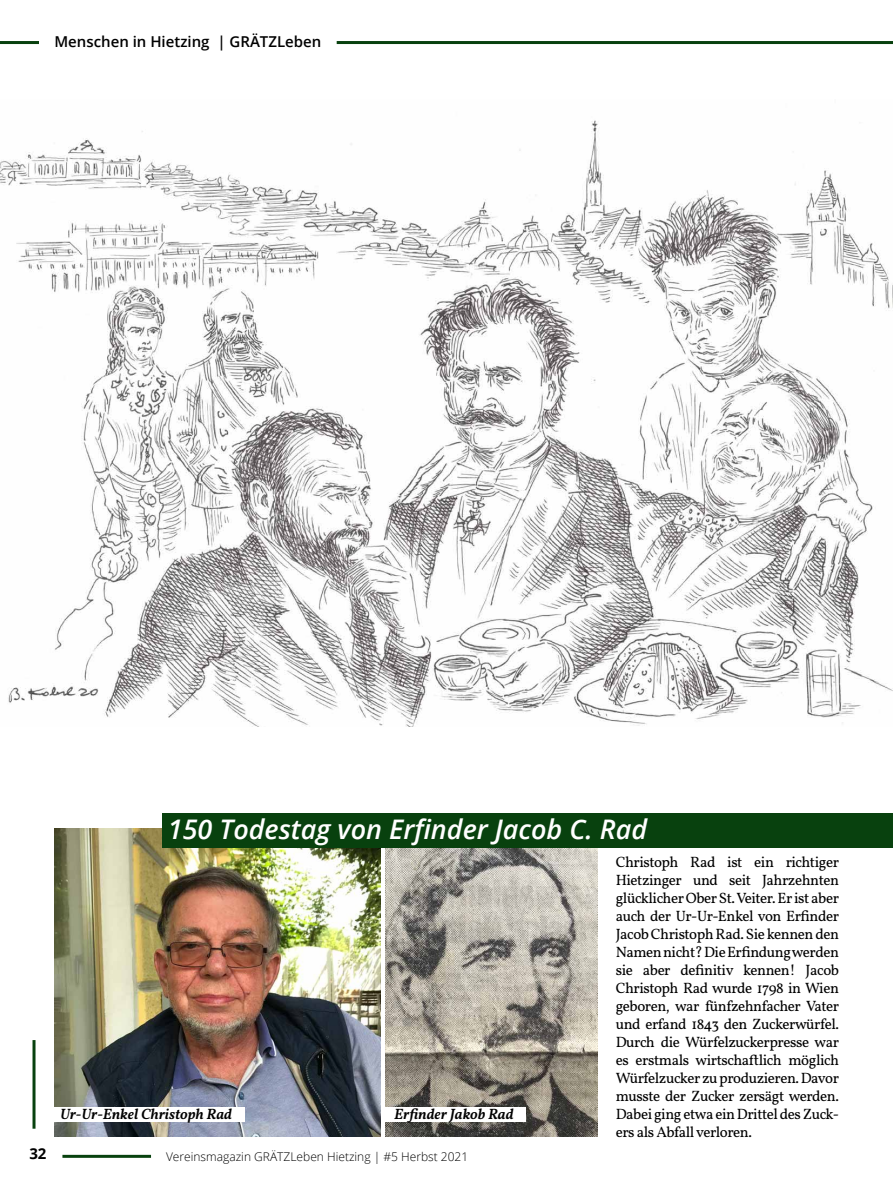
<style>
.page{position:relative;width:893px;height:1191px;background:#fff}
.page>*{position:absolute;margin:0;border:0;box-sizing:border-box;transform-origin:0 0}
.t1{font:italic 600 27px "Open Sans";color:#fff}
.t2{font:15px/18px "Vollkorn";letter-spacing:-.03em;color:#000;text-align:justify}
.t3{font:italic 600 15px "Vollkorn";color:#000}
.t4{font:600 15px "Open Sans";color:#000}
.t5{font:700 15px "Open Sans";color:#000}
.t6{font:300 12px "Open Sans";color:#000}
</style>
<div class="page">
<hr style="left:0;top:41px;width:39px;height:3px;background:#08410e">
<hr style="left:62px;top:1154px;width:89px;height:3px;background:#08410e">
<hr style="left:33px;top:1040px;width:3px;height:88px;background:#08410e">
<img style="left:54px;top:828px;width:327px;height:309px">
<img style="left:385px;top:847px;width:212px;height:290px">
<hr style="left:337px;top:41px;width:556px;height:3px;background:#08410e">
<img style="left:0;top:120px;width:893px;height:606px">
<div style="left:162px;top:813px;width:731px;height:34px;background:#08410e"></div>
<div style="left:47px;top:1106px;width:198px;height:15px;background:#fff"></div>
<div style="left:381px;top:1106px;width:145px;height:15px;background:#fff"></div>
<p class="t4" style="left:54px;top:31px;width:268px">Menschen in Hietzing | GRÄTZLeben</p>
<h1 class="t1" style="left:168px;top:810px;width:481px">150 Todestag von Erfinder Jacob C. Rad</h1>
<p class="t3" style="left:60px;top:1102px;width:174px">Ur-Ur-Enkel Christoph Rad</p>
<p class="t3" style="left:394px;top:1102px;width:121px">Erfinder Jakob Rad</p>
<p class="t5" style="left:29px;top:1142px;width:19px">32</p>
<p class="t6" style="left:166px;top:1148px;width:304px">Vereinsmagazin GRÄTZLeben Hietzing | #5 Herbst 2021</p>
<p class="t2" style="left:616px;top:852px;width:225px">Christoph Rad ist ein richtiger Hietzinger und seit Jahrzehnten glücklicher Ober St. Veiter. Er ist aber auch der Ur-Ur-Enkel von Erfinder Jacob Christoph Rad. Sie kennen den Namen nicht? Die Erfindung werden sie aber definitiv kennen! Jacob Christoph Rad wurde 1798 in Wien geboren, war fünfzehnfacher Vater und erfand 1843 den Zuckerwürfel.<br>Durch die Würfelzuckerpresse war es erstmals wirtschaftlich möglich Würfelzucker zu produzieren. Davor musste der Zucker zersägt werden.<br>Dabei ging etwa ein Drittel des Zuck&shy;ers als Abfall verloren.</p>
</div>
